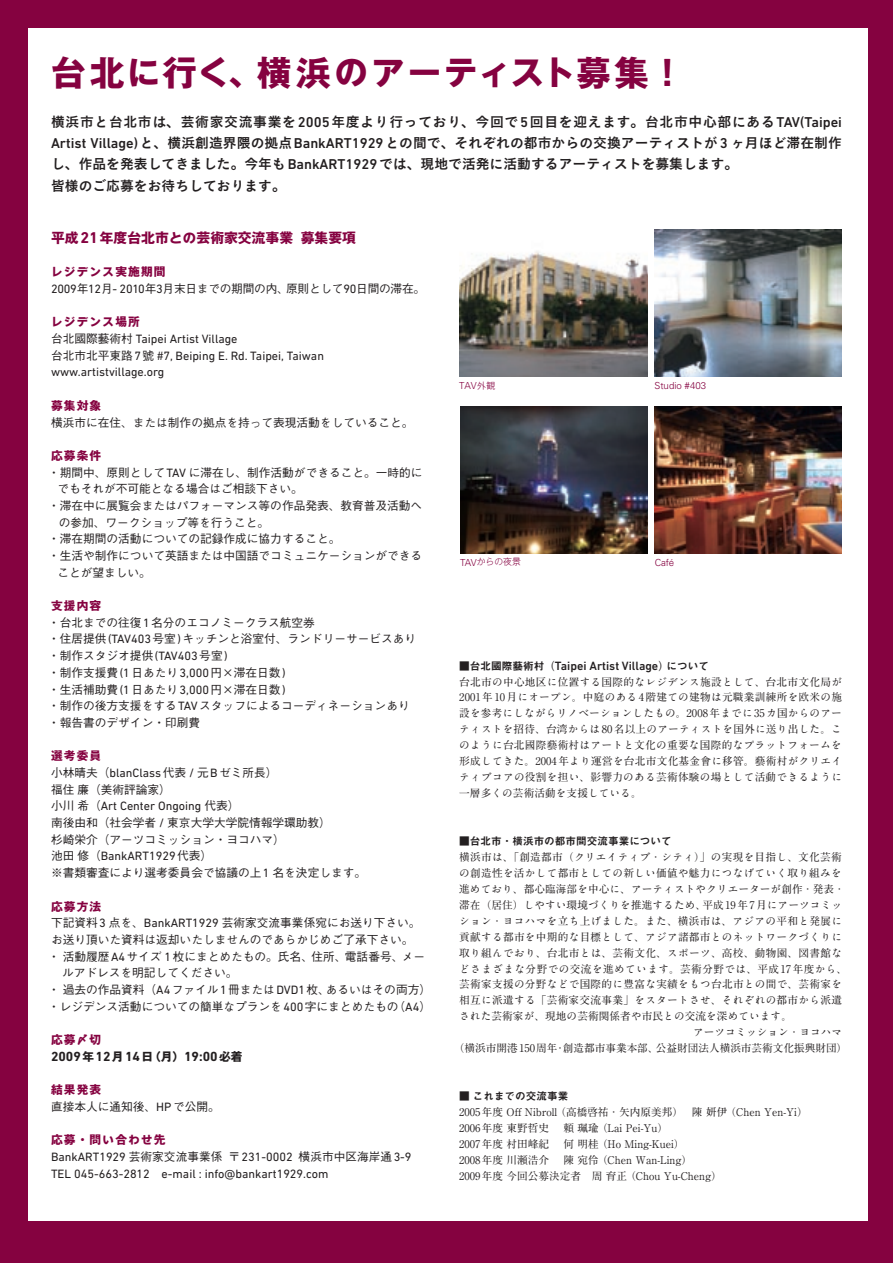
<style>
.page{position:relative;width:893px;height:1263px;background:#850240}
.page>*{position:absolute;margin:0;border:0;box-sizing:border-box;transform-origin:0 0}
.見出し言葉{font:33.6px "Ntoday Std Bold KS";letter-spacing:.04em;color:#850240}
.t1{font:13.8px/21.3px "Koburina Go Std W6";color:#231f20;text-align:justify}
.t2{font:700 13.8px "Gothic MB101 Pr 5";color:#850240}
.t3{font:700 13.5px "DIN Next LT Pro";color:#231f20}
.t4{font:12.3px "DIN Next LT Pro";color:#231f20}
.t5{font:500 12.15px "DIN Next LT Pro";color:#231f20}
.t6{font:500 11.7px "Gothic BBB Pr 5";color:#231f20}
.t7{font:500 11.7px "Gothic BBB Pr 5";letter-spacing:-.02em;color:#231f20}
.t8{font:700 11.7px "Gothic MB101 Pr 5";letter-spacing:.1em;color:#850240}
.t9{font:11.4px "Ntoday Std Bold KS";letter-spacing:.135em;color:#850240}
.t10{font:700 10.65px/15.9px "A1 Mincho Std";letter-spacing:.03em;color:#231f20;text-align:justify}
.t11{font:700 10.65px "A1 Mincho Std";color:#231f20}
.t12{font:10.65px "Midashi Go Pr 5 MB31";color:#231f20}
.キャプション8_5{font:300 9.75px "Univers LT Std";color:#850240}
.キャプション8_5-2{font:300 8.85px "Gothic MB101 Pr 5";color:#850240}
.s1{font-family:"Gothic MB101 Pr 5";font-weight:700;font-size:34.65px}
.s2{font-size:34.65px}
.s3{font-family:"DIN Next LT Pro";font-weight:700;font-size:39.9px}
.s4{font-family:"DIN Next LT Pro";font-weight:500;font-size:14.55px}
.s5{font-family:"DIN Next LT Pro";font-size:15.9px}
.s6{font-family:"Ntoday Std Bold KS";font-weight:400;font-size:13.35px}
.s7{font-family:"Gothic MB101 Pr 5";font-weight:700;font-size:11.7px}
.s8{font-family:"DIN Next LT Pro";font-weight:400;font-size:12.3px}
.s9{font-family:"Gothic BBB Pr 5";font-weight:500;font-size:11.7px}
.s10{font-family:"Gothic MB101 Pr 5";font-size:11.7px}
.s11{font-family:"Ntoday Std Bold KS";font-weight:400;font-size:11.7px}
.s12{font-family:"Ntoday Std Bold KS";font-weight:400}
.s13{font-family:"Ntoday Std Bold KS";font-weight:400;font-size:11.4px}
.s14{font-family:"Gothic MB101 Pr 5";font-size:8.85px}
.s15{font-family:"Univers LT Std";font-size:9.75px}
.s16{font-family:"Midashi Go Pr 5 MB31";font-weight:400;font-size:10.65px}
.s17{font-family:"Midashi Min Pr 5 MA31";font-weight:400;font-size:10.65px}
.s18{font-family:"Midashi Min Pr 5 MA31"}
</style>
<div class="page">
<div style="left:28px;top:28px;width:839px;height:1192px;background:#fff"></div>
<img style="left:655px;top:230px;width:187px;height:147px">
<img style="left:460px;top:406px;width:187px;height:147px">
<img style="left:460px;top:251px;width:187px;height:126px">
<img style="left:655px;top:406px;width:187px;height:148px">
<p class="見出し言葉" style="left:51px;top:48px;width:624px"><span class="s1">台北</span>に<span class="s1">行</span>く<span class="s2">、</span><span class="s1">横浜</span>のアーティスト<span class="s1">募集</span> <span class="s3">!</span></p>
<p class="t1" style="left:51px;top:111px;width:792px">横浜市と台北市は、芸術家交流事業を<span class="s4">2005</span>年度より行っており、今回で<span class="s4">5</span>回目を迎えます。台北市中心部にある<span class="s4">TAV(Taipei Artist Village)</span>と、横浜創造界隈の拠点<span class="s4">BankART1929</span>との間で、それぞれの都市からの交換アーティストが<span class="s4">3</span> ヶ月ほど滞在制作し、作品を発表してきました。今年も<span class="s4">BankART1929</span>では、現地で活発に活動するアーティストを募集します。</p>
<p class="t1" style="left:51px;top:175px;width:236px">皆様のご応募をお待ちしております。</p>
<p class="t2" style="left:51px;top:226px;width:307px">平成<span class="s5">21</span>年度台北市<span class="s6">との</span>芸術家交流事業 募集要項</p>
<p class="t9" style="left:51px;top:263px;width:116px">レジデンス<span class="s7">実施期間</span></p>
<p class="t7" style="left:51px;top:279px;width:376px"><span class="s8">2009</span>年<span class="s8">12</span>月<span class="s8">- 2010</span>年<span class="s8">3</span>月末日までの期間の内、原則として<span class="s8">90</span>日間の滞在。</p>
<p class="t9" style="left:51px;top:313px;width:90px">レジデンス<span class="s7">場所</span></p>
<p class="t4" style="left:51px;top:332px;width:188px"><span class="s9">台北國際藝術村</span> Taipei Artist Village</p>
<p class="t4" style="left:51px;top:348px;width:274px"><span class="s9">台北市北平東路</span>7<span class="s9">號</span> #7, Beiping E. Rd. Taipei, Taiwan</p>
<p class="t4" style="left:51px;top:365px;width:115px">www.artistvillage.org</p>
<p class="t8" style="left:51px;top:396px;width:52px">募集対象</p>
<p class="t6" style="left:51px;top:413px;width:364px">横浜市に在住、または制作の拠点を持って表現活動をしていること。</p>
<p class="t8" style="left:51px;top:446px;width:52px">応募条件</p>
<p class="t6" style="left:48px;top:463px;width:376px">・期間中、原則として<span class="s8">TAV</span> に滞在し、制作活動ができること。一時的に</p>
<p class="t6" style="left:57px;top:479px;width:247px">でもそれが不可能となる場合はご相談下さい。</p>
<p class="t6" style="left:48px;top:496px;width:376px">・滞在中に展覧会またはパフォーマンス等の作品発表、教育普及活動へ</p>
<p class="t6" style="left:59px;top:513px;width:212px">の参加、ワークショップ等を行うこと。</p>
<p class="t6" style="left:48px;top:529px;width:294px">・滞在期間の活動についての記録作成に協力すること。</p>
<p class="t6" style="left:48px;top:546px;width:376px">・生活や制作について英語または中国語でコミュニケーションができる</p>
<p class="t6" style="left:57px;top:563px;width:95px">ことが望ましい。</p>
<p class="t8" style="left:51px;top:596px;width:52px">支援内容</p>
<p class="t6" style="left:48px;top:613px;width:268px">・台北までの往復<span class="s8">1</span>名分のエコノミークラス航空券</p>
<p class="t6" style="left:48px;top:630px;width:370px">・住居提供<span class="s8">(TAV403</span>号室<span class="s8">)</span>キッチンと浴室付、ランドリーサービスあり</p>
<p class="t6" style="left:48px;top:646px;width:181px">・制作スタジオ提供<span class="s8">(TAV403</span>号室<span class="s8">)</span></p>
<p class="t6" style="left:48px;top:663px;width:239px">・制作支援費<span class="s8">(1</span>日あたり<span class="s8">3,000</span>円×滞在日数<span class="s8">)</span></p>
<p class="t6" style="left:48px;top:680px;width:239px">・生活補助費<span class="s8">(1</span>日あたり<span class="s8">3,000</span>円×滞在日数<span class="s8">)</span></p>
<p class="t6" style="left:48px;top:696px;width:363px">・制作の後方支援をする<span class="s8">TAV</span>スタッフによるコーディネーションあり</p>
<p class="t6" style="left:48px;top:713px;width:154px">・報告書のデザイン・印刷費</p>
<p class="t8" style="left:51px;top:746px;width:52px">選考委員</p>
<p class="t6" style="left:51px;top:763px;width:228px">小林晴夫（<span class="s8">blanClass</span>代表 <span class="s8">/</span> 元<span class="s8">B</span>ゼミ所長）</p>
<p class="t6" style="left:51px;top:780px;width:121px">福住廉（美術評論家）</p>
<p class="t4" style="left:51px;top:799px;width:190px"><span class="s9">小川希（</span>Art Center Ongoing <span class="s9">代表）</span></p>
<p class="t6" style="left:51px;top:813px;width:281px">南後由和（社会学者 <span class="s8">/</span> 東京大学大学院情報学環助教）</p>
<p class="t6" style="left:51px;top:830px;width:235px">杉崎栄介（アーツコミッション・ヨコハマ）</p>
<p class="t4" style="left:51px;top:849px;width:163px"><span class="s9">池田修（</span>BankART1929<span class="s9">代表）</span></p>
<p class="t6" style="left:51px;top:863px;width:317px">※書類審査により選考委員会で協議の上<span class="s8">1</span> 名を決定します。</p>
<p class="t8" style="left:51px;top:896px;width:52px">応募方法</p>
<p class="t6" style="left:51px;top:913px;width:371px">下記資料<span class="s8">3</span> 点を、<span class="s8">BankART1929</span> 芸術家交流事業係宛にお送り下さい。</p>
<p class="t6" style="left:51px;top:930px;width:364px">お送り頂いた資料は返却いたしませんのであらかじめご了承下さい。</p>
<p class="t6" style="left:48px;top:947px;width:379px">・ 活動履歴<span class="s8">A4</span>サイズ <span class="s8">1</span>枚にまとめたもの。氏名、住所、電話番号、メー</p>
<p class="t6" style="left:62px;top:963px;width:177px">ルアドレスを明記してください。</p>
<p class="t6" style="left:48px;top:980px;width:384px">・ 過去の作品資料（<span class="s8">A4</span>ファイル<span class="s8">1</span>冊または<span class="s8">DVD1</span>枚、あるいはその両方）</p>
<p class="t6" style="left:48px;top:997px;width:384px">・レジデンス活動についての簡単なプランを<span class="s8">400</span>字にまとめたもの（<span class="s8">A4</span>）</p>
<p class="t8" style="left:51px;top:1030px;width:52px">応募〆切</p>
<p class="t3" style="left:51px;top:1048px;width:193px">2009<span class="s10">年</span>12<span class="s10">月</span>14<span class="s10">日</span><span class="s11">（</span><span class="s10">月</span><span class="s11">）</span>19:00<span class="s10">必着</span></p>
<p class="t8" style="left:51px;top:1080px;width:52px">結果発表</p>
<p class="t6" style="left:51px;top:1097px;width:170px">直接本人に通知後、<span class="s8">HP</span>で公開。</p>
<p class="t8" style="left:51px;top:1130px;width:116px">応募<span class="s12">・</span>問<span class="s13">い</span>合<span class="s13">わせ</span>先</p>
<p class="t4" style="left:51px;top:1149px;width:362px">BankART1929 <span class="s9">芸術家交流事業係 〒</span>231-0002 <span class="s9">横浜市中区海岸通</span>3-9</p>
<p class="t4" style="left:51px;top:1166px;width:279px">TEL 045-663-2812 e-mail : info@bankart1929.com</p>
<p class="キャプション8_5" style="left:459px;top:380px;width:38px">TAV<span class="s14">外観</span></p>
<p class="キャプション8_5" style="left:655px;top:380px;width:53px">Studio #403</p>
<p class="キャプション8_5-2" style="left:460px;top:555px;width:62px"><span class="s15">TAV</span>からの夜景</p>
<p class="キャプション8_5" style="left:655px;top:556px;width:21px">Café</p>
<p class="t5" style="left:459px;top:658px;width:251px"><span class="s16">■台北國際藝術村</span><span class="s17">（</span>Taipei Artist Village<span class="s17">）</span><span class="s16">について</span></p>
<p class="t10" style="left:459px;top:672px;width:384px">台北市の中心地区に位置する国際的なレジデンス施設として、台北市文化局が2001年10月にオープン。中庭のある4階建ての建物は元職業訓練所を欧米の施設を参考にしながらリノベーションしたもの。2008年までに35カ国からのアーティストを招待、台湾からは80名以上のアーティストを国外に送り出した。このように台北國際藝術村はアートと文化の重要な国際的なプラットフォームを形成してきた。2004年より運営を台北市文化基金會に移管。藝術村がクリエイティブコアの役割を担い、影響力のある芸術体験の場として活動できるように一層多くの芸術活動を支援している。</p>
<p class="t12" style="left:459px;top:832px;width:214px">■台北市<span class="s18">・</span>横浜市の都市間交流事業について</p>
<p class="t10" style="left:459px;top:847px;width:389px;text-align:left">横浜市は、「創造都市（クリエイティブ・シティ）」の実現を目指し、文化芸術の創造性を活かして都市としての新しい価値や魅力につなげていく取り組みを進めており、都心臨海部を中心に、アーティストやクリエーターが創作・発表・滞在（居住）しやすい環境づくりを推進するため、平成19年7月にアーツコミッション・ヨコハマを立ち上げました。また、横浜市は、アジアの平和と発展に貢献する都市を中期的な目標として、アジア諸都市とのネットワークづくりに取り組んでおり、台北市とは、芸術文化、スポーツ、高校、動物園、図書館などさまざまな分野での交流を進めています。芸術分野では、平成17年度から、芸術家支援の分野などで国際的に豊富な実績をもつ台北市との間で、芸術家を相互に派遣する「芸術家交流事業」をスタートさせ、それぞれの都市から派遣された芸術家が、現地の芸術関係者や市民との交流を深めています。</p>
<p class="t11" style="left:693px;top:1024px;width:150px">アーツコミッション・ヨコハマ</p>
<p class="t11" style="left:454px;top:1039px;width:395px">（横浜市開港150周年・創造都市事業本部、公益財団法人横浜市芸術文化振興財団）</p>
<p class="t12" style="left:459px;top:1087px;width:111px">■ これまでの交流事業</p>
<p class="t11" style="left:459px;top:1103px;width:350px">2005年度 Off Nibroll （高橋啓祐・矢内原美邦）　陳 妍伊 （Chen Yen-Yi）</p>
<p class="t11" style="left:459px;top:1119px;width:210px">2006年度 東野哲史 　頼 珮瑜 （Lai Pei-Yu）</p>
<p class="t11" style="left:459px;top:1135px;width:227px">2007年度 村田峰紀 　何 明桂 （Ho Ming-Kuei）</p>
<p class="t11" style="left:459px;top:1151px;width:234px">2008年度 川瀬浩介　 陳 宛伶 （Chen Wan-Ling）</p>
<p class="t11" style="left:459px;top:1167px;width:264px">2009年度 今回公募決定者　周 育正 （Chou Yu-Cheng）</p>
</div>
